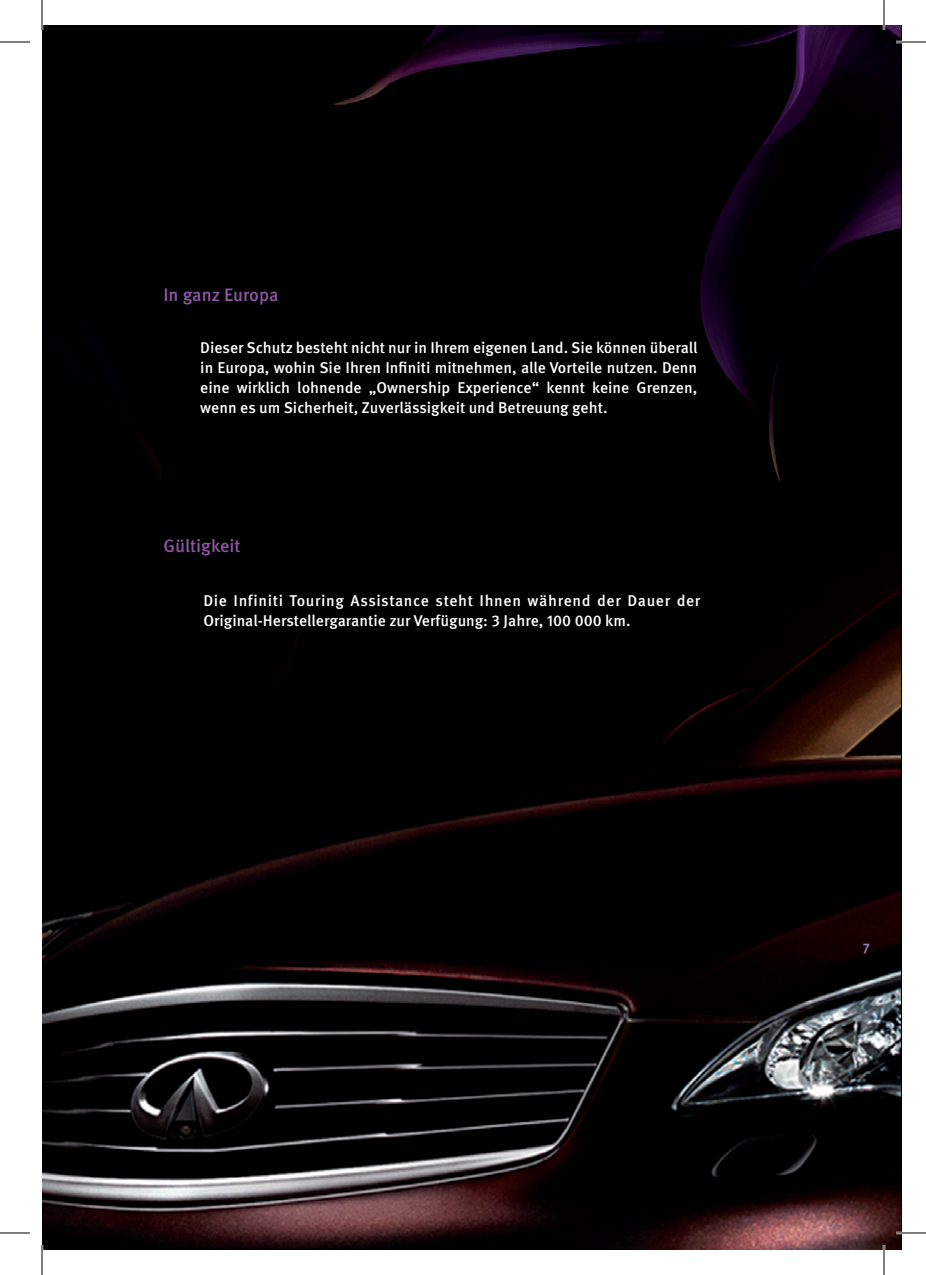
<style>
.page{position:relative;width:926px;height:1275px;background:#fff}
.page>*{position:absolute;margin:0;border:0;box-sizing:border-box;transform-origin:0 0}
.t1{font:500 18px "Infiniti Meta Pro";color:#8e56a3}
.t2{font:500 15.6px/20px "Infiniti Meta Pro";color:#fff;text-align:justify}
.t3{font:500 15.6px/20px "Infiniti Meta Pro";letter-spacing:.02em;color:#fff}
.t4{font:700 14px "Infiniti Meta Pro";color:#927eb4}
</style>
<div class="page">
<img style="left:42px;top:25px;width:859px;height:1224px">
<hr style="left:896px;top:41px;width:30px;height:2px;background:#fff">
<hr style="left:896px;top:1231px;width:30px;height:3px;background:#fff">
<hr style="left:883px;top:0;width:2px;height:30px;background:#fff">
<hr style="left:883px;top:1245px;width:2px;height:30px;background:#fff">
<hr style="left:0;top:42px;width:30px;height:1px;background:#000">
<hr style="left:896px;top:42px;width:30px;height:1px;background:#000">
<hr style="left:0;top:1232px;width:30px;height:1px;background:#000">
<hr style="left:896px;top:1232px;width:30px;height:1px;background:#000">
<hr style="left:42px;top:0;width:1px;height:30px;background:#000">
<hr style="left:42px;top:1245px;width:1px;height:30px;background:#000">
<hr style="left:884px;top:0;width:1px;height:30px;background:#000">
<hr style="left:884px;top:1245px;width:1px;height:30px;background:#000">
<p class="t1" style="left:163px;top:284px;width:117px">In ganz Europa</p>
<p class="t2" style="left:200px;top:338px;width:499px">Dieser Schutz besteht nicht nur in Ihrem eigenen Land. Sie können überall in Europa, wohin Sie Ihren Infiniti mitnehmen, alle Vorteile nutzen. Denn eine wirklich lohnende „Ownership Experience“ kennt keine Grenzen, wenn es um Sicherheit, Zuverlässigkeit und Betreuung geht.</p>
<p class="t1" style="left:163px;top:535px;width:79px">Gültigkeit</p>
<p class="t3" style="left:203px;top:591px;width:498px">Die Infiniti Touring Assistance steht Ihnen während der Dauer der<br>Original-Herstellergarantie zur Verfügung: 3 Jahre, 100 000 km.</p>
<p class="t4" style="left:863px;top:939px;width:9px">7</p>
</div>
